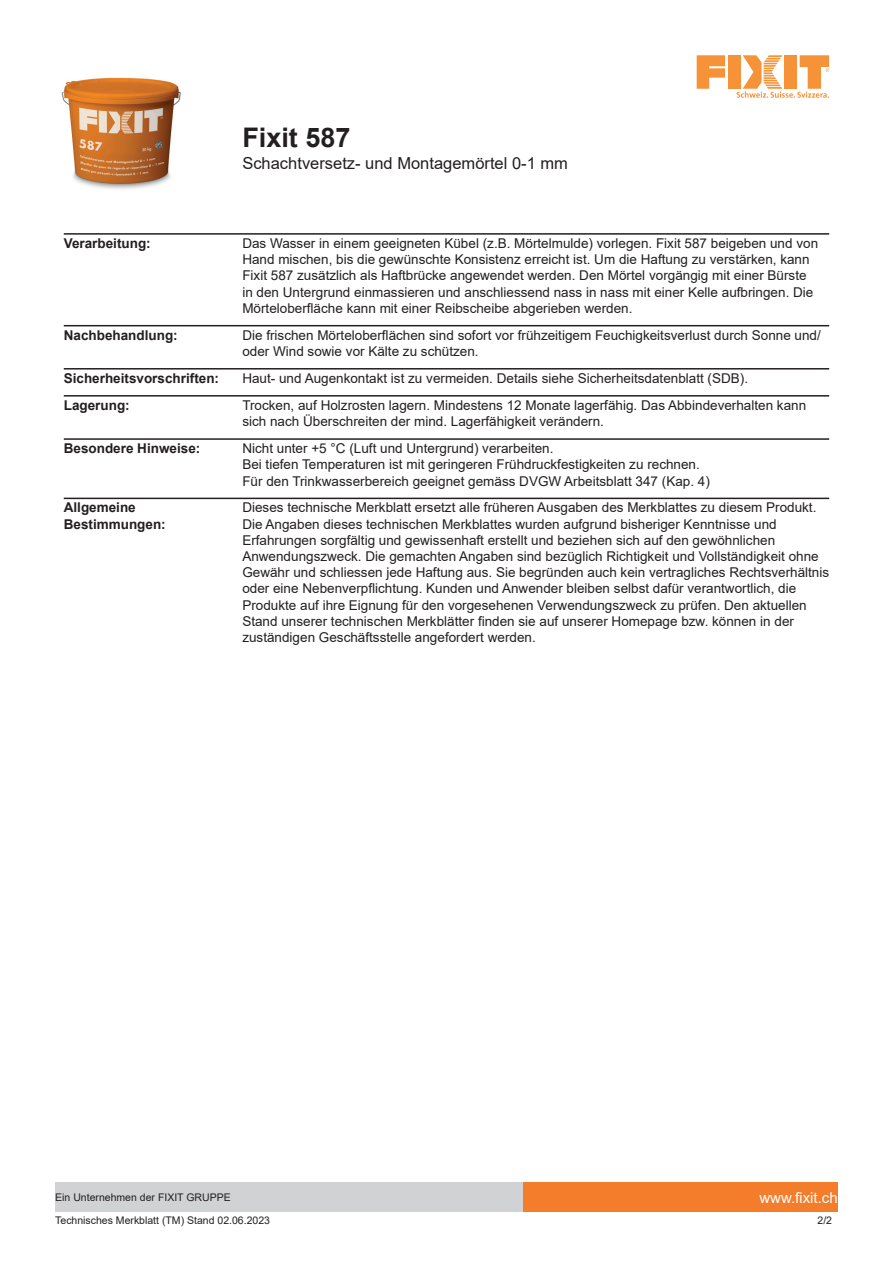
<style>
.page{position:relative;width:893px;height:1263px;background:#fff}
.page>*{position:absolute;margin:0;border:0;box-sizing:border-box;transform-origin:0 0}
.t1{font:700 27px "Arial";color:#231f20}
.t2{font:16.5px "Arial";color:#231f20}
.t3{font:15px "Arial";color:#fff}
.t4{font:13.5px/16.2px "Arial";color:#231f20}
.t5{font:700 13.5px/16.2px "Arial";color:#231f20}
.t6{font:10.5px "Arial";color:#231f20}
</style>
<div class="page">
<img style="left:61px;top:77px;width:120px;height:112px">
<svg style="left:697px;top:55px;width:28px;height:34px"></svg>
<div style="left:728px;top:55px;width:12px;height:34px;background:#f69237"></div>
<svg style="left:737px;top:55px;width:92px;height:43px"></svg>
<div style="left:523px;top:1182px;width:315px;height:30px;background:#f47d2c"></div>
<div style="left:55px;top:1182px;width:468px;height:30px;background:#d1d2d4"></div>
<hr style="left:64px;top:233px;width:765px;height:2px;background:#231f20">
<hr style="left:64px;top:325px;width:765px;height:1px;background:#231f20">
<hr style="left:64px;top:368px;width:765px;height:1px;background:#231f20">
<hr style="left:64px;top:395px;width:765px;height:2px;background:#231f20">
<hr style="left:64px;top:438px;width:765px;height:2px;background:#231f20">
<hr style="left:64px;top:498px;width:765px;height:1px;background:#231f20">
<h1 class="t1" style="left:242px;top:119px;width:110px">Fixit 587</h1>
<p class="t2" style="left:242px;top:152px;width:327px">Schachtversetz- und Montagemörtel 0-1 mm</p>
<p class="t5" style="left:64px;top:235px;width:89px">Verarbeitung:</p>
<p class="t4" style="left:242px;top:235px;width:577px">Das Wasser in einem geeigneten Kübel (z.B. Mörtelmulde) vorlegen. Fixit 587 beigeben und von Hand mischen, bis die gewünschte Konsistenz erreicht ist. Um die Haftung zu verstärken, kann Fixit 587 zusätzlich als Haftbrücke angewendet werden. Den Mörtel vorgängig mit einer Bürste in den Untergrund einmassieren und anschliessend nass in nass mit einer Kelle aufbringen. Die Mörteloberfläche kann mit einer Reibscheibe abgerieben werden.</p>
<p class="t5" style="left:64px;top:327px;width:116px">Nachbehandlung:</p>
<p class="t4" style="left:242px;top:327px;width:580px">Die frischen Mörteloberflächen sind sofort vor frühzeitigem Feuchigkeitsverlust durch Sonne und/ oder Wind sowie vor Kälte zu schützen.</p>
<p class="t5" style="left:64px;top:370px;width:157px">Sicherheitsvorschriften:</p>
<p class="t4" style="left:242px;top:370px;width:507px">Haut- und Augenkontakt ist zu vermeiden. Details siehe Sicherheitsdatenblatt (SDB).</p>
<p class="t5" style="left:64px;top:397px;width:68px">Lagerung:</p>
<p class="t4" style="left:242px;top:397px;width:565px">Trocken, auf Holzrosten lagern. Mindestens 12 Monate lagerfähig. Das Abbindeverhalten kann sich nach Überschreiten der mind. Lagerfähigkeit verändern.</p>
<p class="t5" style="left:64px;top:440px;width:138px">Besondere Hinweise:</p>
<p class="t4" style="left:242px;top:440px;width:469px">Nicht unter +5 °C (Luft und Untergrund) verarbeiten.<br>Bei tiefen Temperaturen ist mit geringeren Frühdruckfestigkeiten zu rechnen.<br>Für den Trinkwasserbereich geeignet gemäss DVGW Arbeitsblatt 347 (Kap. 4)</p>
<p class="t5" style="left:64px;top:500px;width:104px">Allgemeine<br>Bestimmungen:</p>
<p class="t4" style="left:242px;top:499px;width:588px">Dieses technische Merkblatt ersetzt alle früheren Ausgaben des Merkblattes zu diesem Produkt.<br>Die Angaben dieses technischen Merkblattes wurden aufgrund bisheriger Kenntnisse und Erfahrungen sorgfältig und gewissenhaft erstellt und beziehen sich auf den gewöhnlichen Anwendungszweck. Die gemachten Angaben sind bezüglich Richtigkeit und Vollständigkeit ohne Gewähr und schliessen jede Haftung aus. Sie begründen auch kein vertragliches Rechtsverhältnis oder eine Nebenverpflichtung. Kunden und Anwender bleiben selbst dafür verantwortlich, die Produkte auf ihre Eignung für den vorgesehenen Verwendungszweck zu prüfen. Den aktuellen Stand unserer technischen Merkblätter finden sie auf unserer Homepage bzw. können in der zuständigen Geschäftsstelle angefordert werden.</p>
<p class="t6" style="left:55px;top:1190px;width:177px">Ein Unternehmen der FIXIT GRUPPE</p>
<p class="t3" style="left:759px;top:1187px;width:80px">www.fixit.ch</p>
<p class="t6" style="left:55px;top:1213px;width:216px">Technisches Merkblatt (TM) Stand 02.06.2023</p>
<p class="t6" style="left:817px;top:1213px;width:16px">2/2</p>
</div>
